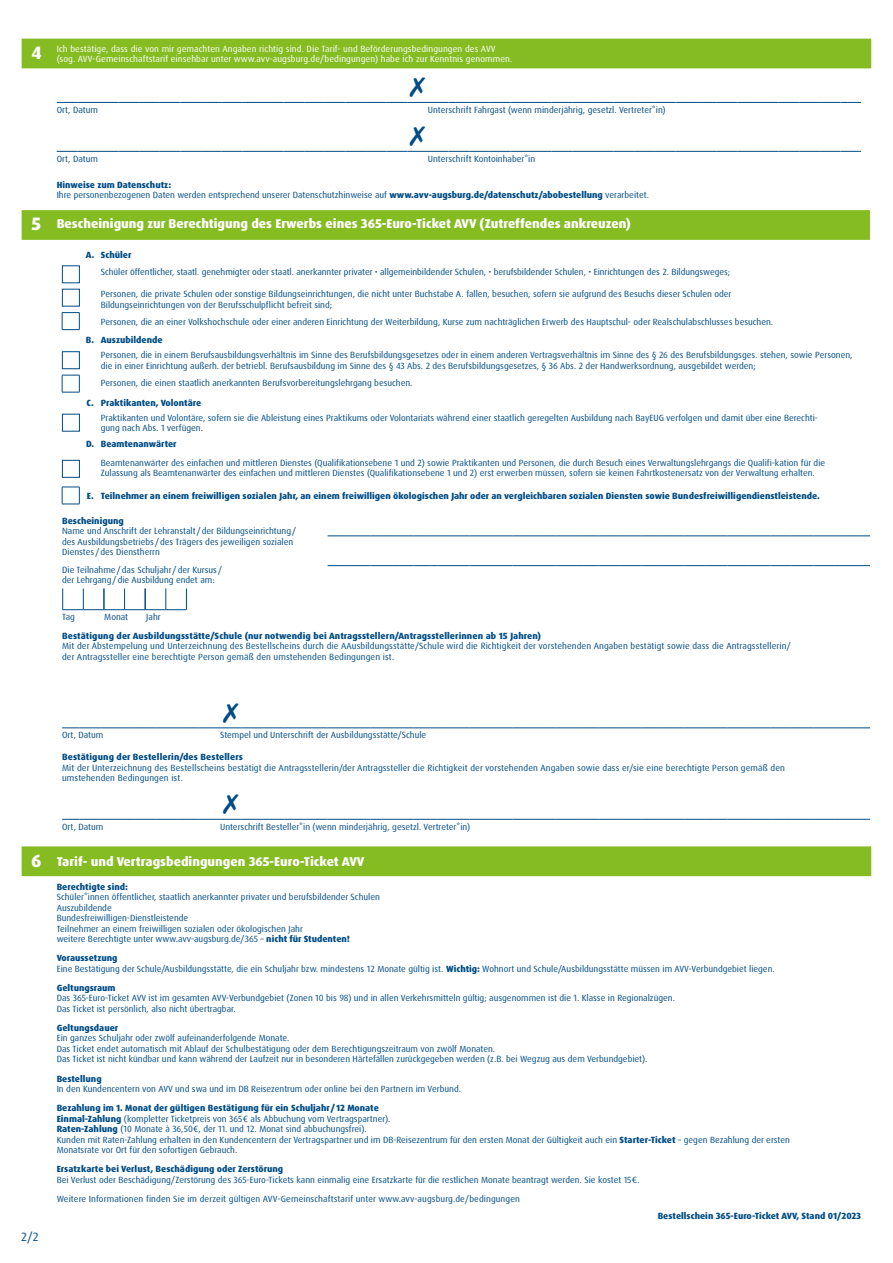
<style>
.page{position:relative;width:893px;height:1263px;background:#fff}
.page>*{position:absolute;margin:0;border:0;box-sizing:border-box;transform-origin:0 0}
.t1{font:800 12.75px "Dax Pro";color:#fff}
.t2{font:12px "Dax Pro";color:#004c85}
.t3{font:9px/10.5px "Dax Pro";color:#004c85}
.t4{font:800 9px "Dax Pro";color:#004c85}
.t5{font:9px/10.5px "Dax Pro";letter-spacing:.01em;color:#fff}
.s1{font-weight:800;font-size:18px}
.s2{font-weight:800}
.s3{font-size:18px}
</style>
<div class="page">
<div style="left:22px;top:210px;width:848px;height:30px;background:#85bc22"></div>
<svg style="left:62px;top:375px;width:18px;height:18px"></svg>
<svg style="left:62px;top:487px;width:18px;height:18px"></svg>
<svg style="left:328px;top:536px;width:542px;height:1px"></svg>
<svg style="left:328px;top:565px;width:542px;height:1px"></svg>
<div style="left:22px;top:39px;width:849px;height:29px;background:#85bc22"></div>
<svg style="left:57px;top:151px;width:804px;height:1px"></svg>
<div style="left:22px;top:846px;width:849px;height:30px;background:#85bc22"></div>
<svg style="left:62px;top:588px;width:125px;height:22px"></svg>
<hr style="left:103px;top:588px;width:2px;height:21px;background:#004c85">
<hr style="left:144px;top:588px;width:2px;height:21px;background:#004c85">
<svg style="left:62px;top:289px;width:18px;height:41px"></svg>
<svg style="left:62px;top:265px;width:18px;height:18px"></svg>
<svg style="left:62px;top:351px;width:18px;height:18px"></svg>
<svg style="left:62px;top:414px;width:18px;height:18px"></svg>
<svg style="left:62px;top:460px;width:18px;height:18px"></svg>
<svg style="left:62px;top:727px;width:808px;height:2px;background:#7fa5c1"></svg>
<svg style="left:62px;top:818px;width:808px;height:2px;background:#7fa5c1"></svg>
<svg style="left:57px;top:101px;width:804px;height:2px;background:#7fa5c1"></svg>
<p class="t5" style="left:57px;top:43px;width:457px;text-indent:-25px"><span class="s1">4</span> Ich bestätige, dass die von mir gemachten Angaben richtig sind. Die Tarif- und Beförderungsbedingungen des AVV (sog. AVV-Gemeinschaftstarif einsehbar unter www.avv-augsburg.de/bedingungen) habe ich zur Kenntnis genommen.</p>
<p class="t3" style="left:57px;top:104px;width:43px">Ort, Datum</p>
<p class="t3" style="left:428px;top:104px;width:239px">Unterschrift Fahrgast (wenn minderjährig, gesetzl. Vertreter*in)</p>
<p class="t3" style="left:57px;top:153px;width:43px">Ort, Datum</p>
<p class="t3" style="left:428px;top:153px;width:109px">Unterschrift Kontoinhaber*in</p>
<p class="t3" style="left:57px;top:179px;width:594px"><span class="s2">Hinweise zum Datenschutz:<br></span>Ihre personenbezogenen Daten werden entsprechend unserer Datenschutzhinweise auf <span class="s2">www.avv-augsburg.de/datenschutz/abobestellung</span> verarbeitet.</p>
<h1 class="t1" style="left:32px;top:216px;width:601px"><span class="s3">5</span> Bescheinigung zur Berechtigung des Erwerbs eines 365-Euro-Ticket AVV (Zutreffendes ankreuzen)</h1>
<p class="t4" style="left:86px;top:249px;width:47px">A. Schüler</p>
<p class="t3" style="left:101px;top:267px;width:631px">Schüler öffentlicher, staatl. genehmigter oder staatl. anerkannter privater • allgemeinbildender Schulen, • berufsbildender Schulen, • Einrichtungen des 2. Bildungsweges;</p>
<p class="t3" style="left:101px;top:289px;width:632px">Personen, die private Schulen oder sonstige Bildungseinrichtungen, die nicht unter Buchstabe A. fallen, besuchen, sofern sie aufgrund des Besuchs dieser Schulen oder<br>Bildungseinrichtungen von der Berufsschulpflicht befreit sind;</p>
<p class="t3" style="left:101px;top:316px;width:674px">Personen, die an einer Volkshochschule oder einer anderen Einrichtung der Weiterbildung, Kurse zum nachträglichen Erwerb des Hauptschul- oder Realschulabschlusses besuchen.</p>
<p class="t4" style="left:86px;top:334px;width:78px">B. Auszubildende</p>
<p class="t3" style="left:101px;top:350px;width:753px">Personen, die in einem Berufsausbildungsverhältnis im Sinne des Berufsbildungsgesetzes oder in einem anderen Vertragsverhältnis im Sinne des § 26 des Berufsbildungsges. stehen, sowie Personen, die in einer Einrichtung außerh. der betriebl. Berufsausbildung im Sinne des § 43 Abs. 2 des Berufsbildungsgesetzes, § 36 Abs. 2 der Handwerksordnung, ausgebildet werden;</p>
<p class="t3" style="left:101px;top:378px;width:313px">Personen, die einen staatlich anerkannten Berufsvorbereitungslehrgang besuchen.</p>
<p class="t4" style="left:86px;top:397px;width:116px">C. Praktikanten, Volontäre</p>
<p class="t3" style="left:101px;top:412px;width:719px">Praktikanten und Volontäre, sofern sie die Ableistung eines Praktikums oder Volontariats während einer staatlich geregelten Ausbildung nach BayEUG verfolgen und damit über eine Berechti&shy;gung nach Abs. 1 verfügen.</p>
<p class="t4" style="left:86px;top:438px;width:92px">D. Beamtenanwärter</p>
<p class="t3" style="left:101px;top:457px;width:726px">Beamtenanwärter des einfachen und mittleren Dienstes (Qualifikationsebene 1 und 2) sowie Praktikanten und Personen, die durch Besuch eines Verwaltungslehrgangs die Qualifi-kation für die<br>Zulassung als Beamtenanwärter des einfachen und mittleren Dienstes (Qualifikationsebene 1 und 2) erst erwerben müssen, sofern sie keinen Fahrtkostenersatz von der Verwaltung erhalten.</p>
<p class="t4" style="left:87px;top:490px;width:735px">E. Teilnehmer an einem freiwilligen sozialen Jahr, an einem freiwilligen ökologischen Jahr oder an vergleichbaren sozialen Diensten sowie Bundesfreiwilligendienstleistende.</p>
<p class="t4" style="left:62px;top:515px;width:63px">Bescheinigung</p>
<p class="t3" style="left:62px;top:526px;width:236px">Name und Anschrift der Lehranstalt /der Bildungseinrichtung/ des Ausbildungsbetriebs /des Trägers des jeweiligen sozialen<br>Dienstes /des Dienstherrn</p>
<p class="t3" style="left:62px;top:565px;width:161px">Die Teilnahme/das Schuljahr/der Kursus / der Lehrgang/die Ausbildung endet am:</p>
<p class="t3" style="left:62px;top:611px;width:14px">Tag</p>
<p class="t3" style="left:104px;top:611px;width:25px">Monat</p>
<p class="t3" style="left:146px;top:611px;width:16px">Jahr</p>
<p class="t4" style="left:62px;top:630px;width:480px">Bestätigung der Ausbildungsstätte/Schule (nur notwendig bei Antragsstellern/Antragsstellerinnen ab 15 Jahren)</p>
<p class="t3" style="left:62px;top:641px;width:730px">Mit der Abstempelung und Unterzeichnung des Bestellscheins durch die AAusbildungsstätte/Schule wird die Richtigkeit der vorstehenden Angaben bestätigt sowie dass die Antragsstellerin/ der Antragssteller eine berechtigte Person gemäß den umstehenden Bedingungen ist.</p>
<p class="t3" style="left:62px;top:730px;width:43px">Ort, Datum</p>
<p class="t3" style="left:220px;top:730px;width:208px">Stempel und Unterschrift der Ausbildungsstätte/Schule</p>
<p class="t4" style="left:62px;top:751px;width:182px">Bestätigung der Bestellerin/des Bestellers</p>
<p class="t3" style="left:62px;top:762px;width:724px">Mit der Unterzeichnung des Bestellscheins bestätigt die Antragsstellerin/der Antragssteller die Richtigkeit der vorstehenden Angaben sowie dass er/sie eine berechtigte Person gemäß den umstehenden Bedingungen ist.</p>
<p class="t3" style="left:62px;top:821px;width:43px">Ort, Datum</p>
<p class="t3" style="left:220px;top:821px;width:252px">Unterschrift Besteller*in (wenn minderjährig, gesetzl. Vertreter*in)</p>
<h1 class="t1" style="left:31px;top:854px;width:335px"><span class="s3">6</span> Tarif- und Vertragsbedingungen 365-Euro-Ticket AVV</h1>
<p class="t4" style="left:57px;top:881px;width:73px">Berechtigte sind:</p>
<p class="t3" style="left:57px;top:892px;width:325px">Schüler*innen öffentlicher, staatlich anerkannter privater und berufsbildender Schulen Auszubildende<br>Bundesfreiwilligen-Dienstleistende<br>Teilnehmer an einem freiwilligen sozialen oder ökologischen Jahr<br>weitere Berechtigte unter www.avv-augsburg.de/365 – <span class="s2">nicht für Studenten!</span></p>
<p class="t3" style="left:57px;top:953px;width:719px"><span class="s2">Voraussetzung<br></span>Eine Bestätigung der Schule/Ausbildungsstätte, die ein Schuljahr bzw. mindestens 12 Monate gültig ist. <span class="s2">Wichtig:</span> Wohnort und Schule/Ausbildungsstätte müssen im AVV-Verbundgebiet liegen.</p>
<p class="t4" style="left:57px;top:982px;width:60px">Geltungsraum</p>
<p class="t3" style="left:57px;top:993px;width:620px">Das 365-Euro-Ticket AVV ist im gesamten AVV-Verbundgebiet (Zonen 10 bis 98) und in allen Verkehrsmitteln gültig; ausgenommen ist die 1. Klasse in Regionalzügen.<br>Das Ticket ist persönlich, also nicht übertragbar.</p>
<p class="t4" style="left:57px;top:1022px;width:63px">Geltungsdauer</p>
<p class="t3" style="left:57px;top:1033px;width:592px">Ein ganzes Schuljahr oder zwölf aufeinanderfolgende Monate.<br>Das Ticket endet automatisch mit Ablauf der Schulbestätigung oder dem Berechtigungszeitraum von zwölf Monaten.<br>Das Ticket ist nicht kündbar und kann während der Laufzeit nur in besonderen Härtefällen zurückgegeben werden (z.B. bei Wegzug aus dem Verbundgebiet).</p>
<p class="t4" style="left:57px;top:1072px;width:46px">Bestellung</p>
<p class="t3" style="left:57px;top:1084px;width:406px">In den Kundencentern von AVV und swa und im DB Reisezentrum oder online bei den Partnern im Verbund.</p>
<p class="t3" style="left:57px;top:1103px;width:735px"><span class="s2">Bezahlung im 1. Monat der gültigen Bestätigung für ein Schuljahr/ 12 Monate<br>Einmal-Zahlung</span> (kompletter Ticketpreis von 365€ als Abbuchung vom Vertragspartner).<br><span class="s2">Raten-Zahlung</span> (10 Monate à 36,50€, der 11. und 12. Monat sind abbuchungsfrei).<br>Kunden mit Raten-Zahlung erhalten in den Kundencentern der Vertragspartner und im DB-Reisezentrum für den ersten Monat der Gültigkeit auch ein <span class="s2">Starter-Ticket</span> – gegen Bezahlung der ersten Monatsrate vor Ort für den sofortigen Gebrauch.</p>
<p class="t4" style="left:57px;top:1163px;width:228px">Ersatzkarte bei Verlust, Beschädigung oder Zerstörung</p>
<p class="t3" style="left:57px;top:1170px;width:584px;line-height:19px">Bei Verlust oder Beschädigung/Zerstörung des 365-Euro-Tickets kann einmalig eine Ersatzkarte für die restlichen Monate beantragt werden. Sie kostet 15€.<br>Weitere Informationen finden Sie im derzeit gültigen AVV-Gemeinschaftstarif unter www.avv-augsburg.de/bedingungen</p>
<p class="t4" style="left:658px;top:1210px;width:205px">Bestellschein 365-Euro-Ticket AVV, Stand 01/2023</p>
<h2 class="t2" style="left:21px;top:1228px;width:19px">2/2</h2>
</div>
